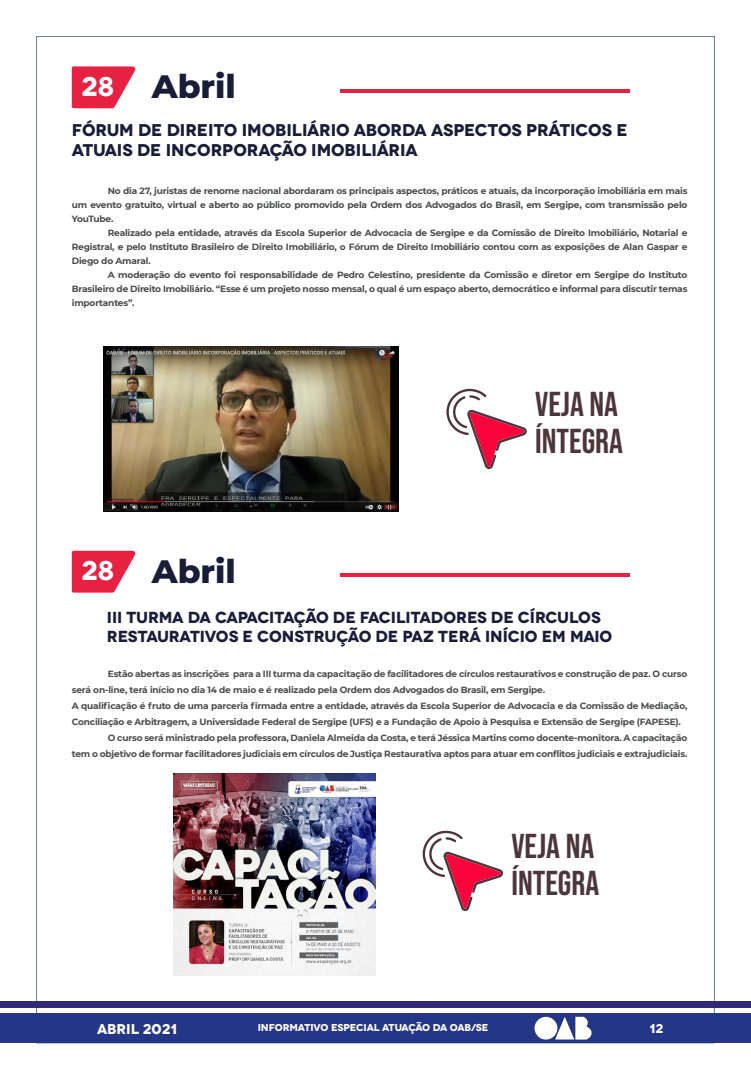
<style>
.page{position:relative;width:751px;height:1078px;background:#fff}
.page>*{position:absolute;margin:0;border:0;box-sizing:border-box;transform-origin:0 0}
.t1{font:34.5px/37.2px "Bebas Neue";color:#4d363b}
.t2{font:800 33px "Montserrat";color:#191d38}
.t3{font:700 17px/20.4px "Novecentowide";letter-spacing:-.01em;color:#191d38}
.t4{font:700 16px/19.2px "Novecentowide";letter-spacing:-.01em;color:#191d38}
.t5{font:700 14.2px "Novecentowide";color:#fff}
.t6{font:700 12.7px "Novecentowide";color:#fff}
.t7{font:700 10px "Novecentowide";letter-spacing:-.02em;color:#fff}
.t8{font:700 9px "Montserrat";letter-spacing:-.02em;color:#484c4b}
.s1{font-family:"Novecentowide";font-weight:700;font-size:27px;color:#fff}
</style>
<div class="page">
<div style="left:0;top:1012px;width:750px;height:30px;background:#263686"></div>
<div style="left:0;top:1000px;width:750px;height:6px;background:#322875"></div>
<svg style="left:534px;top:1016px;width:57px;height:23px"></svg>
<svg style="left:72px;top:66px;width:63px;height:42px;background:#e9445f"></svg>
<hr style="left:340px;top:89px;width:289px;height:3px;background:#e62141">
<img style="left:103px;top:346px;width:295px;height:165px">
<svg style="left:72px;top:550px;width:63px;height:42px;background:#ea4560"></svg>
<hr style="left:340px;top:573px;width:289px;height:3px;background:#e62141">
<img style="left:173px;top:773px;width:202px;height:202px">
<svg style="left:446px;top:388px;width:81px;height:81px"></svg>
<svg style="left:422px;top:830px;width:81px;height:80px"></svg>
<h2 class="t2" style="left:81px;top:62px;width:156px"><span class="s1">28</span> Abril</h2>
<h3 class="t3" style="left:72px;top:120px;width:557px">FÓRUM DE DIREITO IMOBILIÁRIO ABORDA ASPECTOS PRÁTICOS E<br>ATUAIS DE INCORPORAÇÃO IMOBILIÁRIA</h3>
<p class="t8" style="left:108px;top:184px;width:580px">No dia 27, juristas de renome nacional abordaram os principais aspectos, práticos e atuais, da incorporação imobiliária em mais</p>
<p class="t8" style="left:72px;top:198px;width:616px">um evento gratuito, virtual e aberto ao público promovido pela Ordem dos Advogados do Brasil, em Sergipe, com transmissão pelo</p>
<p class="t8" style="left:72px;top:212px;width:43px">YouTube.</p>
<p class="t8" style="left:108px;top:226px;width:580px">Realizado pela entidade, através da Escola Superior de Advocacia de Sergipe e da Comissão de Direito Imobiliário, Notarial e</p>
<p class="t8" style="left:72px;top:240px;width:616px">Registral, e pelo Instituto Brasileiro de Direito Imobiliário, o Fórum de Direito Imobiliário contou com as exposições de Alan Gaspar e</p>
<p class="t8" style="left:72px;top:254px;width:80px">Diego do Amaral.</p>
<p class="t8" style="left:108px;top:268px;width:580px">A moderação do evento foi responsabilidade de Pedro Celestino, presidente da Comissão e diretor em Sergipe do Instituto</p>
<p class="t8" style="left:72px;top:282px;width:616px">Brasileiro de Direito Imobiliário. “Esse é um projeto nosso mensal, o qual é um espaço aberto, democrático e informal para discutir temas</p>
<p class="t8" style="left:72px;top:296px;width:64px">importantes”.</p>
<h2 class="t2" style="left:81px;top:546px;width:156px"><span class="s1">28</span> Abril</h2>
<h1 class="t1" style="left:534px;top:384px;width:89px">VEJA NA<br>ÍNTEGRA</h1>
<h3 class="t4" style="left:107px;top:608px;width:506px">III TURMA DA CAPACITAÇÃO DE FACILITADORES DE CÍRCULOS<br>RESTAURATIVOS E CONSTRUÇÃO DE PAZ TERÁ INÍCIO EM MAIO</h3>
<p class="t8" style="left:108px;top:667px;width:580px">Estão abertas as inscrições para a III turma da capacitação de facilitadores de círculos restaurativos e construção de paz. O curso</p>
<p class="t8" style="left:72px;top:683px;width:474px">será on-line, terá início no dia 14 de maio e é realizado pela Ordem dos Advogados do Brasil, em Sergipe.</p>
<p class="t8" style="left:72px;top:699px;width:616px">A qualificação é fruto de uma parceria firmada entre a entidade, através da Escola Superior de Advocacia e da Comissão de Mediação,</p>
<p class="t8" style="left:72px;top:715px;width:610px">Conciliação e Arbitragem, a Universidade Federal de Sergipe (UFS) e a Fundação de Apoio à Pesquisa e Extensão de Sergipe (FAPESE).</p>
<p class="t8" style="left:108px;top:731px;width:580px">O curso será ministrado pela professora, Daniela Almeida da Costa, e terá Jéssica Martins como docente-monitora. A capacitação</p>
<p class="t8" style="left:72px;top:747px;width:616px">tem o objetivo de formar facilitadores judiciais em círculos de Justiça Restaurativa aptos para atuar em conflitos judiciais e extrajudiciais.</p>
<h1 class="t1" style="left:511px;top:826px;width:89px">VEJA NA<br>ÍNTEGRA</h1>
<h3 class="t5" style="left:97px;top:1019px;width:81px">ABRIL 2021</h3>
<p class="t7" style="left:257px;top:1021px;width:232px">INFORMATIVO ESPECIAL ATUAÇÃO DA OAB/SE</p>
<h3 class="t6" style="left:649px;top:1019px;width:15px">12</h3>
</div>
